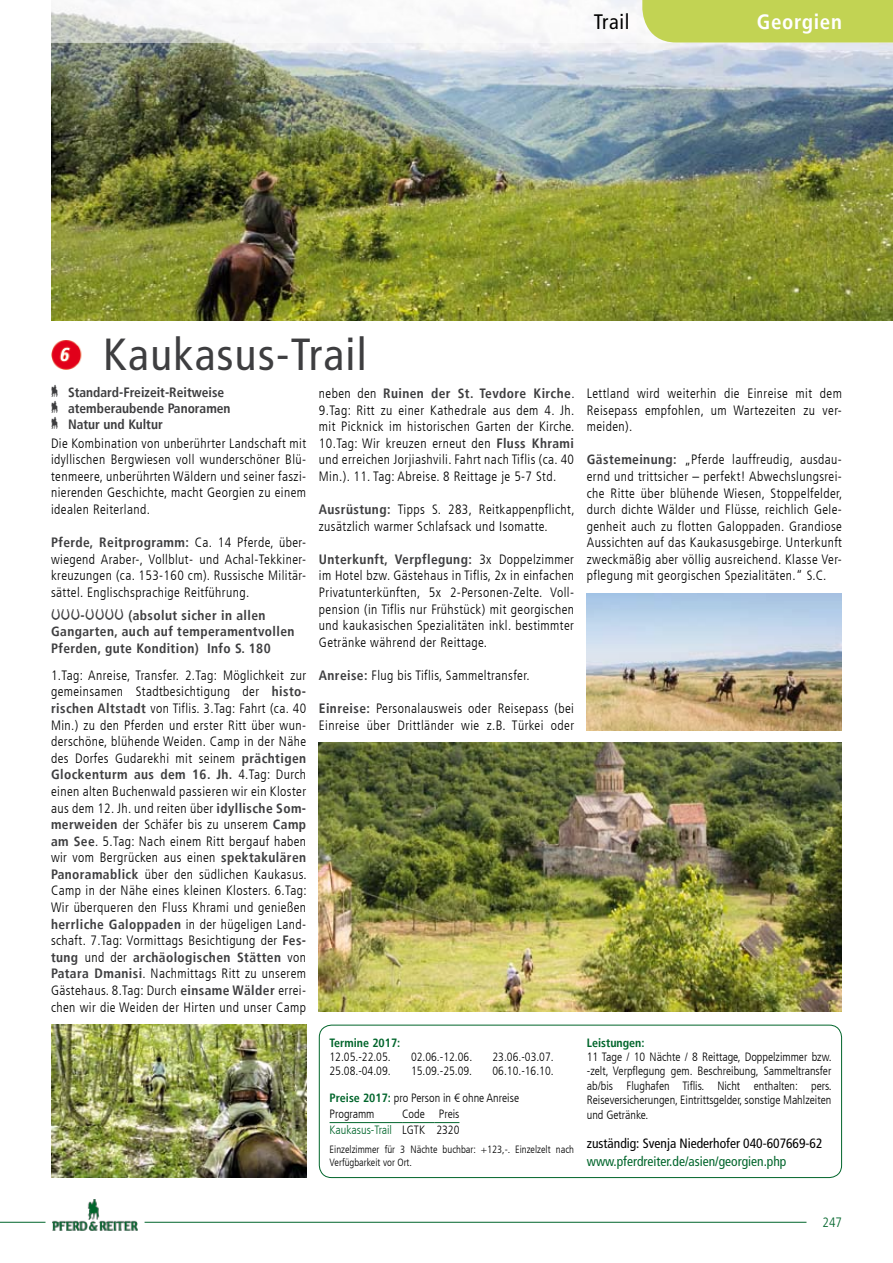
<style>
.page{position:relative;width:893px;height:1263px;background:#fff}
.page>*{position:absolute;margin:0;border:0;box-sizing:border-box;transform-origin:0 0}
.t1{font:condensed 45px "Frutiger LT";letter-spacing:.03em;color:#3e3e40}
.t2{font:700 condensed 21px "Frutiger LT";letter-spacing:.03em;color:#fff}
.t3{font:condensed 21px "Frutiger LT";letter-spacing:.03em;color:#000}
.t4{font:300 condensed 13.5px/16.6px "Frutiger LT";letter-spacing:.03em;color:#000;text-align:justify}
.t5{font:700 condensed 13.5px/16.5px "Frutiger LT";letter-spacing:.03em;color:#3e3e40}
.t6{font:700 condensed 13.5px/16.2px "Frutiger LT";color:#3e3e40}
.t7{font:condensed 13.5px "Frutiger LT";color:#000}
.t8{font:condensed 13.5px "Frutiger LT";color:#00652b}
.t9{font:300 condensed 13.5px "Frutiger LT";color:#00652b}
.t10{font:300 condensed 12px/14.4px "Frutiger LT";color:#000;text-align:right}
.t11{font:700 condensed 12px "Frutiger LT";color:#00652b}
.t12{font:300 condensed 10.5px/12.6px "Frutiger LT";color:#000}
.s1{font-weight:700;color:#3e3e40}
.s2{font-weight:700;color:#00652b}
.s3{color:#00652b}
</style>
<div class="page">
<img style="left:51px;top:340px;width:31px;height:30px">
<div style="left:319px;top:1025px;width:523px;height:153px;border:1px solid #00652b;border-radius:12px"></div>
<hr style="left:330px;top:1122px;width:72px;height:1px;background:#00652b">
<hr style="left:402px;top:1122px;width:33px;height:1px;background:#00652b">
<svg style="left:435px;top:1122px;width:24px;height:1px"></svg>
<img style="left:51px;top:43px;width:842px;height:278px">
<img style="left:319px;top:742px;width:522px;height:269px">
<img style="left:51px;top:1024px;width:255px;height:154px">
<img style="left:587px;top:594px;width:255px;height:136px">
<svg style="left:51px;top:0;width:591px;height:43px"></svg>
<hr style="left:0;top:1222px;width:45px;height:1px;background:#00652b">
<hr style="left:145px;top:1222px;width:661px;height:1px;background:#00652b">
<img style="left:53px;top:1199px;width:85px;height:32px">
<div style="left:642px;top:0;width:251px;height:43px;background:#c2d353"></div>
<h2 class="t3" style="left:594px;top:9px;width:37px">Trail</h2>
<h2 class="t2" style="left:757px;top:9px;width:87px">Georgien</h2>
<h1 class="t1" style="left:103px;top:328px;width:265px">Kaukasus-Trail</h1>
<p class="t4" style="left:319px;top:385px;width:257px">neben den <span class="s1">Ruinen der St. Tevdore Kirche</span>.<br>9.Tag: Ritt zu einer Kathedrale aus dem 4. Jh. mit Picknick im historischen Garten der Kirche.<br>10.Tag: Wir kreuzen erneut den <span class="s1">Fluss Khrami </span>und erreichen Jorjiashvili. Fahrt nach Tiflis (ca. 40<br>Min.). 11. Tag: Abreise. 8 Reittage je 5-7 Std.</p>
<p class="t4" style="left:319px;top:501px;width:257px"><span class="s1">Ausrüstung:</span> Tipps S. 283, Reitkappenpflicht, zusätzlich warmer Schlafsack und Isomatte.</p>
<p class="t4" style="left:319px;top:551px;width:257px"><span class="s1">Unterkunft, Verpflegung:</span> 3x Doppelzimmer im Hotel bzw. Gästehaus in Tiflis, 2x in einfachen Privatunterkünften, 5x 2-Personen-Zelte. Voll&shy;pension (in Tiflis nur Frühstück) mit georgischen und kaukasischen Spezialitäten inkl. bestimmter Getränke während der Reittage.</p>
<p class="t4" style="left:319px;top:667px;width:212px"><span class="s1">Anreise:</span> Flug bis Tiflis, Sammeltransfer.</p>
<p class="t4" style="left:319px;top:700px;width:257px"><span class="s1">Einreise:</span> Personalausweis oder Reisepass (bei<br>Einreise über Drittländer wie z.B. Türkei oder</p>
<p class="t6" style="left:51px;top:384px;width:181px">‡ Standard-Freizeit-Reitweise ‡ atemberaubende Panoramen ‡ Natur und Kultur</p>
<p class="t4" style="left:51px;top:435px;width:257px">Die Kombination von unberührter Landschaft mit idyllischen Bergwiesen voll wunderschöner Blü&shy;tenmeere, unberührten Wäldern und seiner faszi&shy;nierenden Geschichte, macht Georgien zu einem idealen Reiterland.</p>
<p class="t4" style="left:51px;top:534px;width:257px"><span class="s1">Pferde, Reitprogramm:</span> Ca. 14 Pferde, über&shy;wiegend Araber-, Vollblut- und Achal-Tekkiner&shy;kreuzungen (ca. 153-160 cm). Russische Militär&shy;sättel. Englischsprachige Reitführung.</p>
<p class="t5" style="left:51px;top:607px;width:245px">†††-†††† (absolut sicher in allen<br>Gangarten, auch auf temperamentvollen<br>Pferden, gute Kondition) Info S. 180</p>
<p class="t4" style="left:51px;top:667px;width:257px">1.Tag: Anreise, Transfer. 2.Tag: Möglichkeit zur gemeinsamen Stadtbesichtigung der <span class="s1">histo&shy;rischen Altstadt</span> von Tiflis. 3.Tag: Fahrt (ca. 40<br>Min.) zu den Pferden und erster Ritt über wun&shy;derschöne, blühende Weiden. Camp in der Nähe des Dorfes Gudarekhi mit seinem <span class="s1">prächtigen Glockenturm aus dem 16. Jh.</span> 4.Tag: Durch einen alten Buchenwald passieren wir ein Kloster aus dem 12. Jh. und reiten über <span class="s1">idyllische Som&shy;merweiden</span> der Schäfer bis zu unserem <span class="s1">Camp am See</span>. 5.Tag: Nach einem Ritt bergauf haben wir vom Bergrücken aus einen <span class="s1">spektakulären Panoramablick</span> über den südlichen Kaukasus.<br>Camp in der Nähe eines kleinen Klosters. 6.Tag:<br>Wir überqueren den Fluss Khrami und genießen <span class="s1">herrliche Galoppaden</span> in der hügeligen Land&shy;schaft. 7.Tag: Vormittags Besichtigung der <span class="s1">Fes&shy;tung</span> und der <span class="s1">archäologischen Stätten</span> von <span class="s1">Patara Dmanisi</span>. Nachmittags Ritt zu unserem Gästehaus. 8.Tag: Durch <span class="s1">einsame Wälder</span> errei&shy;chen wir die Weiden der Hirten und unser Camp</p>
<p class="t11" style="left:330px;top:1035px;width:72px">Termine 2017:</p>
<p class="t10" style="left:330px;top:1050px;width:63px">12.05.-22.05.</p>
<p class="t10" style="left:411px;top:1050px;width:63px">02.06.-12.06.</p>
<p class="t10" style="left:493px;top:1050px;width:63px">23.06.-03.07.</p>
<p class="t10" style="left:330px;top:1064px;width:63px">25.08.-04.09.</p>
<p class="t10" style="left:411px;top:1064px;width:63px">15.09.-25.09.</p>
<p class="t10" style="left:493px;top:1064px;width:63px">06.10.-16.10.</p>
<p class="t10" style="left:330px;top:1107px;width:46px">Programm</p>
<p class="t10" style="left:330px;top:1090px;width:191px"><span class="s2">Preise 2017:</span> pro Person in € ohne Anreise</p>
<p class="t10" style="left:330px;top:1106px;width:131px;line-height:16.2px">Code Preis<br><span class="s3">Kaukasus-Trail</span> LGTK 2320</p>
<p class="t12" style="left:330px;top:1143px;width:246px">Einzelzimmer für 3 Nächte buchbar: +123,-. Einzelzelt nach<br>Verfügbarkeit vor Ort.</p>
<p class="t4" style="left:587px;top:385px;width:257px">Lettland wird weiterhin die Einreise mit dem Reisepass empfohlen, um Wartezeiten zu ver&shy;meiden).</p>
<p class="t4" style="left:587px;top:452px;width:257px"><span class="s1">Gästemeinung:</span> „Pferde lauffreudig, ausdau&shy;ernd und trittsicher – perfekt! Abwechslungsrei&shy;che Ritte über blühende Wiesen, Stoppelfelder, durch dichte Wälder und Flüsse, reichlich Gele&shy;genheit auch zu flotten Galoppaden. Grandiose Aussichten auf das Kaukasusgebirge. Unterkunft zweckmäßig aber völlig ausreichend. Klasse Ver&shy;pflegung mit georgischen Spezialitäten.“ S.C.</p>
<p class="t11" style="left:587px;top:1035px;width:59px">Leistungen:</p>
<p class="t10" style="left:587px;top:1050px;width:246px;text-align:justify">11 Tage / 10 Nächte / 8 Reittage, Doppelzimmer bzw. -zelt, Verpflegung gem. Beschreibung, Sammeltransfer ab/bis Flughafen Tiflis. Nicht enthalten: pers.<br>Reiseversicherungen, Eintrittsgelder, sonstige Mahlzeiten und Getränke.</p>
<p class="t7" style="left:587px;top:1135px;width:237px">zuständig: Svenja Niederhofer 040-607669-62</p>
<p class="t8" style="left:587px;top:1153px;width:201px">www.pferdreiter.de/asien/georgien.php</p>
<p class="t9" style="left:822px;top:1214px;width:21px">247</p>
</div>
